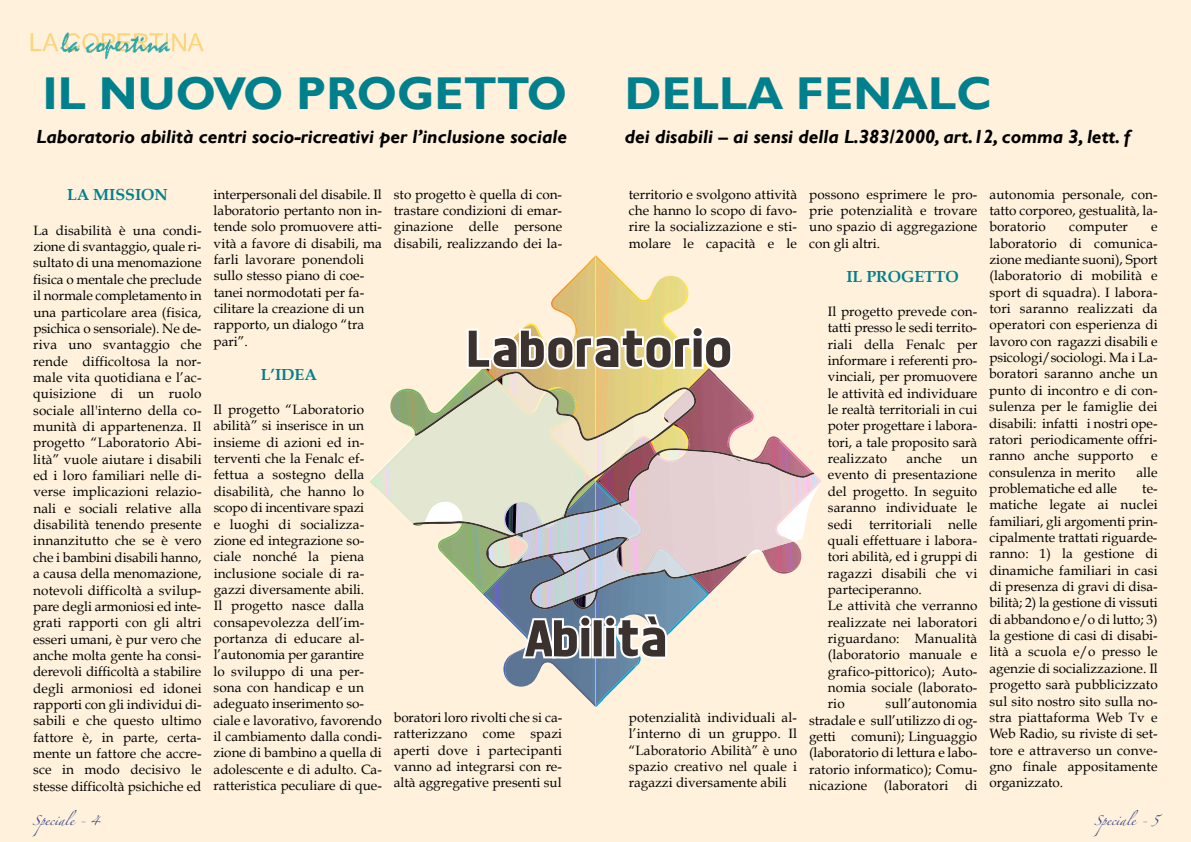
<style>
.page{position:relative;width:1191px;height:842px;background:#fff}
.page>*{position:absolute;margin:0;border:0;box-sizing:border-box;transform-origin:0 0}
.t1{font:700 46px "Gill Sans";color:#00808d}
.t2{font:italic 700 19px "Gill Sans";color:#000}
.t3{font:700 16px "Book Antiqua";color:#00808d}
.t4{font:13.5px/16.3px "Book Antiqua";letter-spacing:.005em;color:#000;text-align:justify}
.t5{font:9px "Zapfino";color:#283583}
</style>
<div class="page">
<div style="left:0;top:0;width:595px;height:842px;background:#fff1db"></div>
<img style="left:512px;top:611px;width:83px;height:96px">
<img style="left:538px;top:661px;width:57px;height:45px">
<img style="left:500px;top:611px;width:30px;height:73px">
<img style="left:551px;top:256px;width:44px;height:70px">
<img style="left:525px;top:323px;width:39px;height:3px">
<img style="left:30px;top:32px;width:174px;height:28px">
<div style="left:595px;top:0;width:596px;height:842px;background:#fff1db"></div>
<img style="left:595px;top:611px;width:73px;height:96px">
<img style="left:596px;top:664px;width:40px;height:43px">
<img style="left:614px;top:659px;width:26px;height:7px">
<img style="left:628px;top:613px;width:37px;height:1px">
<img style="left:665px;top:611px;width:27px;height:24px">
<img style="left:595px;top:275px;width:84px;height:51px">
<img style="left:595px;top:255px;width:58px;height:47px">
<img style="left:662px;top:278px;width:27px;height:48px">
<svg style="left:369px;top:326px;width:453px;height:281px"></svg>
<svg style="left:522px;top:614px;width:145px;height:45px"></svg>
<h1 class="t1" style="left:43px;top:66px;width:526px">IL NUOVO PROGETTO</h1>
<h2 class="t2" style="left:36px;top:125px;width:532px">Laboratorio abilità centri socio-ricreativi per l’inclusione sociale</h2>
<p class="t3" style="left:67px;top:186px;width:102px">LA MISSION</p>
<p class="t4" style="left:33px;top:222px;width:170px">La disabilità è una condi&shy;zione di svantaggio, quale ri&shy;sultato di una menomazione fisica o mentale che preclude il normale completamento in una particolare area (fisica, psichica o sensoriale). Ne de&shy;riva uno svantaggio che rende difficoltosa la nor&shy;male vita quotidiana e l’ac&shy;quisizione di un ruolo sociale all'interno della co&shy;munità di appartenenza. Il progetto “Laboratorio Abi&shy;lità” vuole aiutare i disabili ed i loro familiari nelle di&shy;verse implicazioni relazio&shy;nali e sociali relative alla disabilità tenendo presente innanzitutto che se è vero che i bambini disabili hanno, a causa della menomazione, notevoli difficoltà a svilup&shy;pare degli armoniosi ed inte&shy;grati rapporti con gli altri esseri umani, è pur vero che anche molta gente ha consi&shy;derevoli difficoltà a stabilire degli armoniosi ed idonei rapporti con gli individui di&shy;sabili e che questo ultimo fattore è, in parte, certa&shy;mente un fattore che accre&shy;sce in modo decisivo le stesse difficoltà psichiche ed</p>
<p class="t4" style="left:214px;top:186px;width:170px;text-align:left">interpersonali del disabile. Il laboratorio pertanto non in&shy;tende solo promuovere atti&shy;vità a favore di disabili, ma farli lavorare ponendoli sullo stesso piano di coe&shy;tanei normodotati per fa&shy;cilitare la creazione di un rapporto, un dialogo “tra pari”.</p>
<p class="t3" style="left:261px;top:365px;width:57px">L’IDEA</p>
<p class="t4" style="left:214px;top:401px;width:170px;text-align:left">Il progetto “Laboratorio abilità” si inserisce in un insieme di azioni ed in&shy;terventi che la Fenalc ef&shy;fettua a sostegno della disabilità, che hanno lo scopo di incentivare spazi<br>e luoghi di socializza&shy;zione ed integrazione so&shy;ciale nonché la piena inclusione sociale di ra&shy;gazzi diversamente abili.<br>Il progetto nasce dalla consapevolezza dell’im&shy;portanza di educare al&shy;l’autonomia per garantire<br>lo sviluppo di una per&shy;sona con handicap e un adeguato inserimento so&shy;ciale e lavorativo, favorendo il cambiamento dalla condi&shy;zione di bambino a quella di adolescente e di adulto. Ca&shy;ratteristica peculiare di que-</p>
<p class="t4" style="left:394px;top:186px;width:170px">sto progetto è quella di con&shy;trastare condizioni di emar&shy;ginazione delle persone disabili, realizzando dei la-</p>
<p class="t4" style="left:394px;top:709px;width:170px">boratori loro rivolti che si ca&shy;ratterizzano come spazi aperti dove i partecipanti vanno ad integrarsi con re&shy;altà aggregative presenti sul</p>
<h1 class="t1" style="left:625px;top:66px;width:368px">DELLA FENALC</h1>
<h2 class="t2" style="left:625px;top:126px;width:507px">dei disabili – ai sensi della L.383/2000, art.12, comma 3, lett. f</h2>
<p class="t4" style="left:629px;top:186px;width:170px">territorio e svolgono attività che hanno lo scopo di favo&shy;rire la socializzazione e sti&shy;molare le capacità e le</p>
<p class="t4" style="left:629px;top:709px;width:170px">potenzialità individuali al&shy;l’interno di un gruppo. Il “Laboratorio Abilità” è uno spazio creativo nel quale i ragazzi diversamente abili</p>
<p class="t4" style="left:809px;top:186px;width:170px">possono esprimere le pro&shy;prie potenzialità e trovare uno spazio di aggregazione con gli altri.</p>
<p class="t3" style="left:846px;top:267px;width:114px">IL PROGETTO</p>
<p class="t4" style="left:828px;top:303px;width:151px">Il progetto prevede con&shy;tatti presso le sedi territo&shy;riali della Fenalc per informare i referenti pro&shy;vinciali, per promuovere le attività ed individuare le realtà territoriali in cui poter progettare i labora&shy;tori, a tale proposito sarà realizzato</p>
<p class="t4" style="left:906px;top:450px;width:37px">anche</p>
<p class="t4" style="left:827px;top:450px;width:151px;text-align:left;text-indent:133px">un evento di presentazione del progetto. In seguito saranno individuate le sedi territoriali nelle quali effettuare i labora&shy;tori abilità, ed i gruppi di ragazzi disabili che vi parteciperanno.<br>Le attività che verranno realizzate nei laboratori riguardano: Manualità (laboratorio manuale e grafico-pittorico); Auto&shy;nomia sociale (laborato&shy;rio</p>
<p class="t4" style="left:809px;top:696px;width:170px;text-indent:77px">sull’autonomia stradale e sull’utilizzo di og&shy;getti comuni); Linguaggio (laboratorio di lettura e labo&shy;ratorio informatico); Comu&shy;nicazione (laboratori di</p>
<p class="t4" style="left:989px;top:186px;width:170px">autonomia personale, con&shy;tatto corporeo, gestualità, la&shy;boratorio</p>
<p class="t4" style="left:1069px;top:219px;width:60px">computer</p>
<p class="t4" style="left:989px;top:219px;width:170px;text-indent:162px">e laboratorio di comunica&shy;zione mediante suoni), Sport (laboratorio di mobilità e sport di squadra). I labora&shy;tori saranno realizzati da operatori con esperienza di lavoro con ragazzi disabili e psicologi/sociologi. Ma i La&shy;boratori saranno anche un punto di incontro e di con&shy;sulenza per le famiglie dei disabili: infatti i nostri ope&shy;ratori periodicamente offri&shy;ranno anche supporto</p>
<p class="t4" style="left:1151px;top:447px;width:8px">e</p>
<p class="t4" style="left:989px;top:464px;width:128px">consulenza in merito</p>
<p class="t4" style="left:1136px;top:464px;width:23px">alle</p>
<p class="t4" style="left:989px;top:480px;width:129px">problematiche ed alle</p>
<p class="t4" style="left:989px;top:480px;width:170px;text-indent:153px">te&shy;matiche legate ai nuclei familiari, gli argomenti prin&shy;cipalmente trattati riguarde&shy;ranno: 1) la gestione di dinamiche familiari in casi di presenza di gravi di disa&shy;bilità; 2) la gestione di vissuti di abbandono e/o di lutto; 3) la gestione di casi di disabi&shy;lità a scuola e/o presso le agenzie di socializzazione. Il progetto sarà pubblicizzato sul sito nostro sito sulla no&shy;stra piattaforma Web Tv e Web Radio, su riviste di set&shy;tore e attraverso un conve&shy;gno finale appositamente organizzato.</p>
<p class="t5" style="left:33px;top:816px;width:69px">Speciale - 4</p>
<p class="t5" style="left:1094px;top:816px;width:66px">Speciale - 5</p>
</div>
